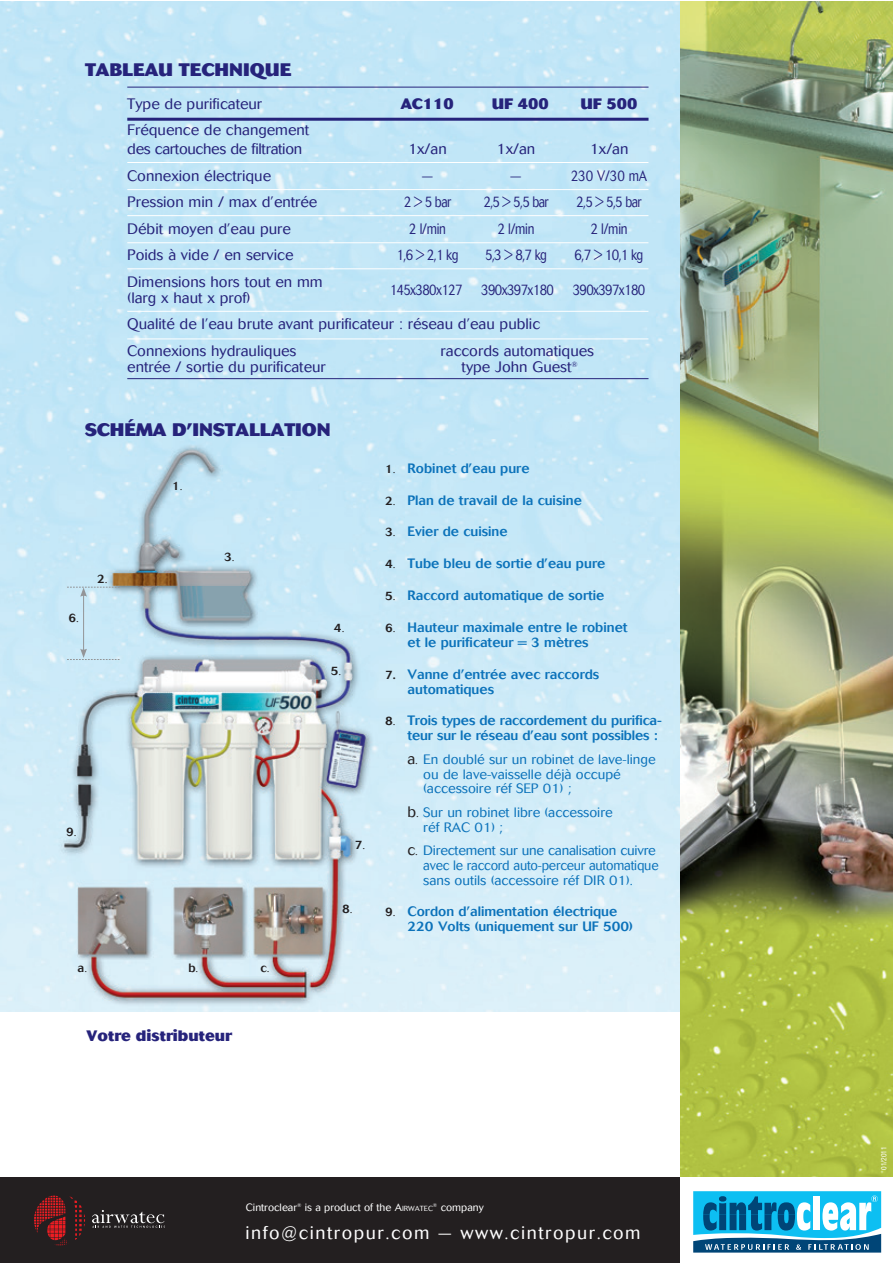
<style>
.page{position:relative;width:893px;height:1263px;background:#fff}
.page>*{position:absolute;margin:0;border:0;box-sizing:border-box;transform-origin:0 0}
.t1{font:300 18px "Cosmos";letter-spacing:.085em;color:#fff}
.t2{font:800 18px "Cosmos";color:#26237b}
.t3{font:300 15px/16px "Cosmos";color:#26237b}
.t4{font:300 15px "Cosmos";color:#26237b;scale:.8 1}
.t5{font:300 15px/19px "Cosmos";letter-spacing:-.02em;color:#26237b}
.t6{font:300 15px "Cosmos";letter-spacing:-.05em;color:#26237b;scale:.79 1}
.t7{font:800 15px "Cosmos";color:#26237b}
.t8{font:500 13.5px/14.9px "Cosmos";color:#0b72ba}
.t9{font:300 13.5px/14.9px "Cosmos";color:#0b72ba}
.t10{font:500 12px "Cosmos";color:#231f20}
.t11{font:300 10.5px "Cosmos";color:#fff}
.t12{font:condensed 7.5px "Helvetica Neue";color:#fff}
.s1{font-weight:300}
.s2{font-size:12px;color:#231f20}
.s3{font-weight:300;font-size:12px;color:#231f20}
.s4{font-size:15px;color:#231f20}
.s5{font-size:7.35px}
</style>
<div class="page">
<div style="left:0;top:1178px;width:680px;height:85px;background:#231f20"></div>
<img style="left:0;top:1px;width:680px;height:1011px">
<img style="left:680px;top:1px;width:212px;height:1176px">
<svg style="left:693px;top:1191px;width:188px;height:61px"></svg>
<hr style="left:127px;top:87px;width:521px;height:1px;background:#26237b">
<hr style="left:127px;top:118px;width:521px;height:3px;background:#26237b">
<hr style="left:127px;top:378px;width:521px;height:1px;background:#26237b">
<svg style="left:92px;top:1210px;width:73px;height:18px"></svg>
<svg style="left:34px;top:1195px;width:51px;height:50px"></svg>
<hr style="left:83px;top:594px;width:1px;height:57px;background:#939598">
<svg style="left:67px;top:587px;width:53px;height:10px"></svg>
<svg style="left:67px;top:649px;width:53px;height:11px"></svg>
<hr style="left:127px;top:162px;width:521px;height:1px;background:#fff">
<hr style="left:127px;top:189px;width:521px;height:1px;background:#fff">
<hr style="left:127px;top:215px;width:521px;height:1px;background:#fff">
<hr style="left:127px;top:242px;width:521px;height:1px;background:#fff">
<hr style="left:127px;top:268px;width:521px;height:1px;background:#fff">
<hr style="left:127px;top:311px;width:521px;height:1px;background:#fff">
<hr style="left:127px;top:339px;width:521px;height:1px;background:#fff">
<h1 class="t2" style="left:85px;top:59px;width:208px">TABLEAU TECHNIQUE</h1>
<p class="t3" style="left:127px;top:96px;width:136px">Type de purificateur</p>
<p class="t7" style="left:401px;top:95px;width:55px">AC110</p>
<p class="t7" style="left:492px;top:95px;width:59px">UF 400</p>
<p class="t7" style="left:580px;top:95px;width:59px">UF 500</p>
<p class="t5" style="left:127px;top:121px;width:184px">Fréquence de changement des cartouches de filtration</p>
<p class="t3" style="left:408px;top:141px;width:41px">1x/an</p>
<p class="t3" style="left:496px;top:141px;width:41px">1x/an</p>
<p class="t3" style="left:589px;top:141px;width:41px">1x/an</p>
<p class="t3" style="left:127px;top:168px;width:145px">Connexion électrique</p>
<p class="t3" style="left:422px;top:168px;width:13px">—</p>
<p class="t3" style="left:510px;top:168px;width:13px">—</p>
<p class="t4" style="left:571px;top:167px;width:97px">230 V/30 mA</p>
<p class="t3" style="left:127px;top:194px;width:192px">Pression min / max d’entrée</p>
<p class="t4" style="left:404px;top:194px;width:61px">2 &gt; 5 bar</p>
<p class="t4" style="left:483px;top:194px;width:83px">2,5 &gt; 5,5 bar</p>
<p class="t4" style="left:576px;top:194px;width:83px">2,5 &gt; 5,5 bar</p>
<p class="t3" style="left:127px;top:221px;width:165px">Débit moyen d’eau pure</p>
<p class="t4" style="left:409px;top:220px;width:48px">2 l/min</p>
<p class="t4" style="left:497px;top:220px;width:48px">2 l/min</p>
<p class="t4" style="left:590px;top:220px;width:48px">2 l/min</p>
<p class="t3" style="left:127px;top:247px;width:168px">Poids à vide / en service</p>
<p class="t4" style="left:397px;top:247px;width:79px">1,6 &gt; 2,1 kg</p>
<p class="t4" style="left:485px;top:247px;width:79px">5,3 &gt; 8,7 kg</p>
<p class="t4" style="left:575px;top:247px;width:88px">6,7 &gt; 10,1 kg</p>
<p class="t3" style="left:127px;top:274px;width:197px">Dimensions hors tout en mm (larg x haut x prof)</p>
<p class="t6" style="left:390px;top:282px;width:93px">145x380x127</p>
<p class="t6" style="left:481px;top:282px;width:93px">390x397x180</p>
<p class="t6" style="left:573px;top:282px;width:93px">390x397x180</p>
<p class="t3" style="left:127px;top:311px;width:414px;line-height:26.5px">Qualité de l’eau brute avant purificateur : réseau d’eau public<br>Connexions hydrauliques</p>
<p class="t3" style="left:441px;top:343px;width:155px">raccords automatiques</p>
<p class="t3" style="left:127px;top:359px;width:200px">entrée / sortie du purificateur</p>
<p class="t3" style="left:462px;top:359px;width:118px">type John Guest<sup>®</sup></p>
<h1 class="t2" style="left:85px;top:419px;width:247px">SCHÉMA D’INSTALLATION</h1>
<p class="t10" style="left:68px;top:611px;width:12px">6<span class="s1">.</span></p>
<p class="t10" style="left:97px;top:572px;width:12px">2<span class="s1">.</span></p>
<p class="t10" style="left:172px;top:479px;width:12px">1<span class="s1">.</span></p>
<p class="t10" style="left:224px;top:550px;width:12px">3<span class="s1">.</span></p>
<p class="t10" style="left:66px;top:825px;width:12px">9<span class="s1">.</span></p>
<p class="t10" style="left:78px;top:961px;width:11px">a<span class="s1">.</span></p>
<p class="t10" style="left:188px;top:961px;width:11px">b<span class="s1">.</span></p>
<p class="t10" style="left:261px;top:961px;width:10px">c<span class="s1">.</span></p>
<p class="t10" style="left:334px;top:621px;width:12px">4<span class="s1">.</span></p>
<p class="t10" style="left:331px;top:663px;width:12px">5<span class="s1">.</span></p>
<p class="t10" style="left:355px;top:838px;width:12px">7<span class="s1">.</span></p>
<p class="t10" style="left:342px;top:902px;width:12px">8<span class="s1">.</span></p>
<p class="t8" style="left:385px;top:461px;width:146px"><span class="s2">1</span><span class="s3">.</span> Robinet d’eau pure</p>
<p class="t8" style="left:385px;top:493px;width:198px"><span class="s2">2</span><span class="s3">.</span> Plan de travail de la cuisine</p>
<p class="t8" style="left:385px;top:524px;width:124px"><span class="s2">3</span><span class="s3">.</span> Evier de cuisine</p>
<p class="t8" style="left:385px;top:556px;width:222px"><span class="s2">4</span><span class="s3">.</span> Tube bleu de sortie d’eau pure</p>
<p class="t8" style="left:385px;top:588px;width:221px"><span class="s2">5</span><span class="s3">.</span> Raccord automatique de sortie</p>
<p class="t8" style="left:408px;top:620px;width:222px;text-indent:-23px"><span class="s2">6</span><span class="s3">.</span> Hauteur maximale entre le robinet et le purificateur = 3 mètres</p>
<p class="t8" style="left:408px;top:667px;width:193px;text-indent:-23px"><span class="s2">7.</span> Vanne d’entrée avec raccords automatiques</p>
<p class="t8" style="left:408px;top:713px;width:256px;text-indent:-23px"><span class="s2">8</span><span class="s3">.</span> Trois types de raccordement du purifica&shy;teur sur le réseau d’eau sont possibles :</p>
<p class="t9" style="left:423px;top:752px;width:234px;text-indent:-16px"><span class="s4">a</span><span class="s2">.</span> En doublé sur un robinet de lave-linge ou de lave-vaisselle déjà occupé (accessoire réf SEP 01) ;</p>
<p class="t9" style="left:423px;top:805px;width:191px;text-indent:-16px"><span class="s4">b</span><span class="s2">.</span> Sur un robinet libre (accessoire réf RAC 01) ;</p>
<p class="t9" style="left:423px;top:843px;width:237px;text-indent:-16px"><span class="s4">c</span><span class="s2">.</span> Directement sur une canalisation cuivre avec le raccord auto-perceur automatique sans outils (accessoire réf DIR 01).</p>
<p class="t8" style="left:408px;top:904px;width:227px;text-indent:-23px"><span class="s2">9</span><span class="s3">.</span> Cordon d’alimentation électrique<br>220 Volts (uniquement sur UF 500)</p>
<p class="t7" style="left:87px;top:1027px;width:147px">Votre distributeur</p>
<p class="t11" style="left:246px;top:1201px;width:239px">Cintroclear<sup>®</sup> is a product of the A<span class="s5">IRWATEC</span><sup>®</sup> company</p>
<h1 class="t1" style="left:246px;top:1222px;width:397px">info@cintropur.com — www.cintropur.com</h1>
<p class="t12" style="left:879px;top:1170px;width:25px;rotate:-90deg">01/2011</p>
</div>
